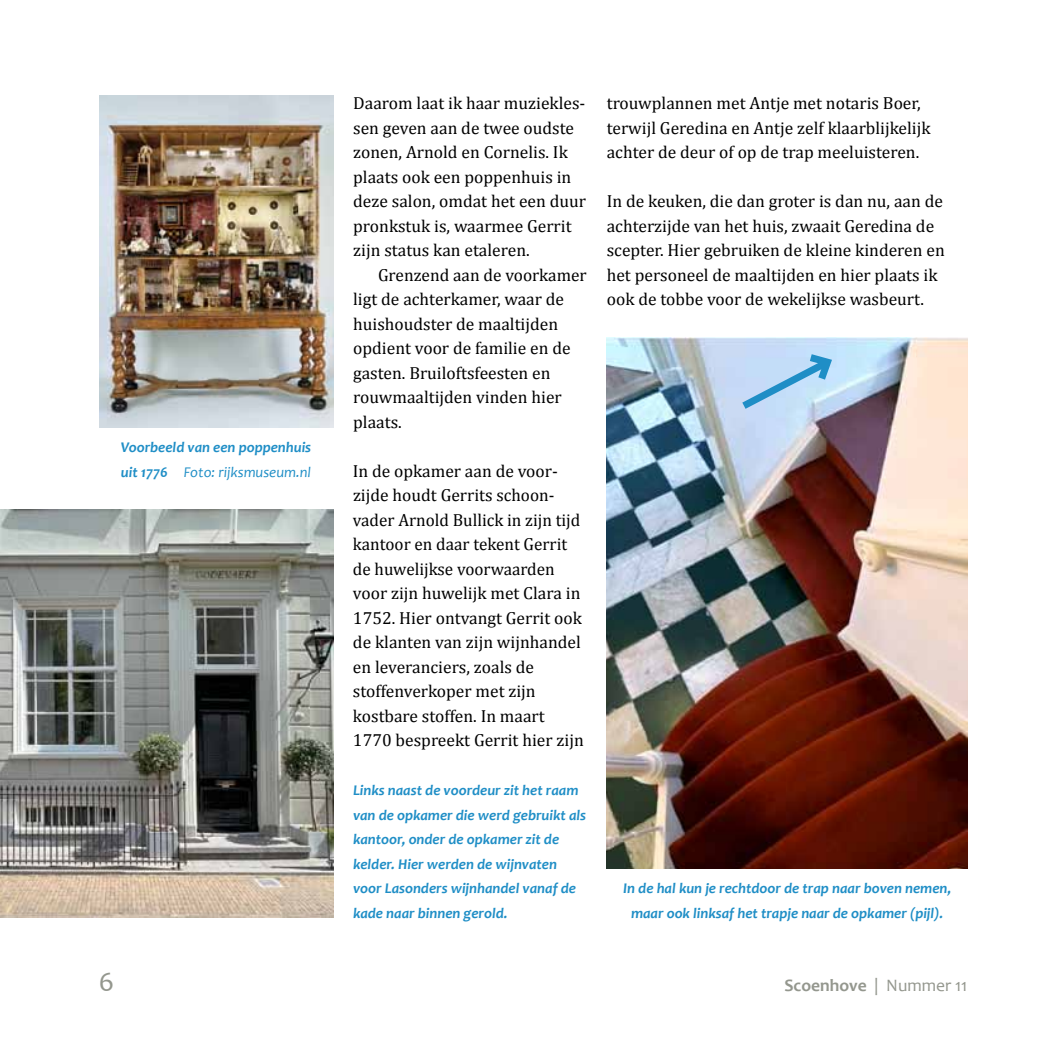
<style>
.page{position:relative;width:1042px;height:1042px;background:#fff}
.page>*{position:absolute;margin:0;border:0;box-sizing:border-box;transform-origin:0 0}
.t1{font:28px "Candara";color:#94978e}
.t2{font:17.5px/24.5px "Cambria";color:#000}
.t3{font:700 17.5px "Candara";color:#94978e}
.t4{font:italic 700 14.88px/24.5px "Candara";color:#1f8ec6}
.s1{font-weight:400}
</style>
<div class="page">
<img style="left:607px;top:338px;width:360px;height:531px">
<img style="left:99px;top:95px;width:234px;height:333px">
<img style="left:0;top:510px;width:333px;height:408px">
<svg style="left:734px;top:349px;width:103px;height:66px;background:#b0d3f1"></svg>
<p class="t4" style="left:121px;top:435px;width:192px">Voorbeeld van een poppenhuis uit 1776 <span class="s1">Foto: rijksmuseum.nl</span></p>
<p class="t2" style="left:353px;top:91px;width:234px">Daarom laat ik haar muziekles&shy;sen geven aan de twee oudste zonen, Arnold en Cornelis. Ik plaats ook een poppenhuis in deze salon, omdat het een duur pronkstuk is, waarmee Gerrit zijn status kan etaleren.</p>
<p class="t2" style="left:353px;top:262px;width:235px;text-indent:25px">Grenzend aan de voorkamer ligt de achterkamer, waar de huishoudster de maaltijden opdient voor de familie en de gasten. Bruiloftsfeesten en rouwmaaltijden vinden hier plaats.</p>
<p class="t2" style="left:353px;top:458px;width:232px">In de opkamer aan de voor&shy;zijde houdt Gerrits schoon&shy;vader Arnold Bullick in zijn tijd kantoor en daar tekent Gerrit de huwelijkse voorwaarden voor zijn huwelijk met Clara in<br>1752. Hier ontvangt Gerrit ook de klanten van zijn wijnhandel en leveranciers, zoals de stoffenverkoper met zijn kostbare stoffen. In maart<br>1770 bespreekt Gerrit hier zijn</p>
<p class="t4" style="left:353px;top:778px;width:235px">Links naast de voordeur zit het raam van de opkamer die werd gebruikt als kantoor, onder de opkamer zit de kelder. Hier werden de wijnvaten voor Lasonders wijnhandel vanaf de kade naar binnen gerold.</p>
<p class="t2" style="left:607px;top:91px;width:325px">trouwplannen met Antje met notaris Boer, terwijl Geredina en Antje zelf klaarblijkelijk achter de deur of op de trap meeluisteren.</p>
<p class="t2" style="left:607px;top:189px;width:339px">In de keuken, die dan groter is dan nu, aan de achterzijde van het huis, zwaait Geredina de scepter. Hier gebruiken de kleine kinderen en het personeel de maaltijden en hier plaats ik ook de tobbe voor de wekelijkse wasbeurt.</p>
<p class="t4" style="left:623px;top:876px;width:330px;text-align:center">In de hal kun je rechtdoor de trap naar boven nemen, maar ook linksaf het trapje naar de opkamer (pijl).</p>
<h1 class="t1" style="left:99px;top:965px;width:17px">6</h1>
<p class="t3" style="left:784px;top:975px;width:184px">Scoenhove <span class="s1">| Nummer 11</span></p>
</div>
